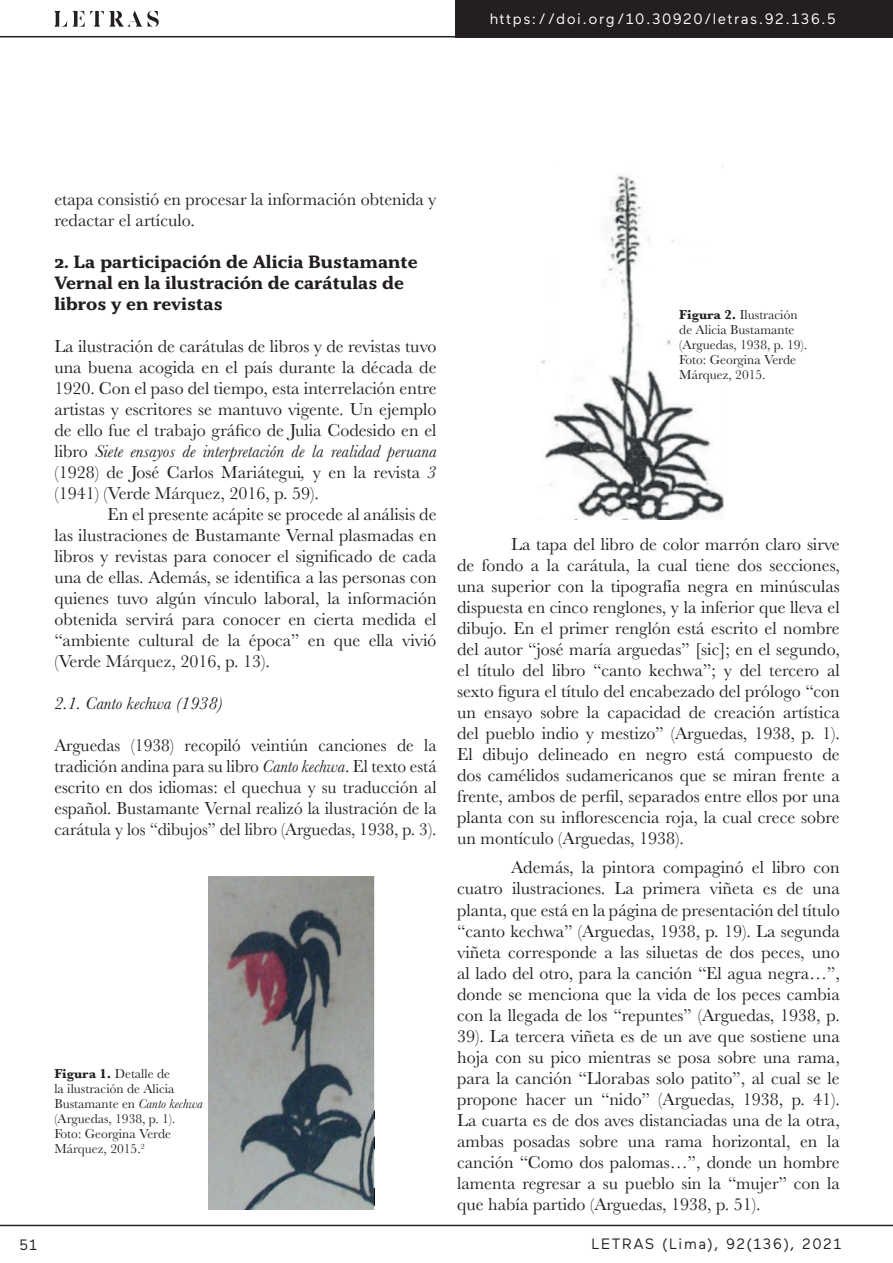
<style>
.page{position:relative;width:893px;height:1263px;background:#fff}
.page>*{position:absolute;margin:0;border:0;box-sizing:border-box;transform-origin:0 0}
.t1{font:18px/21px "Baskerville";color:#231f20;text-align:justify}
.t2{font:700 18px/21px "Kopius";color:#231f20}
.t3{font:italic 18px "Baskerville";color:#231f20}
.t4{font:15px "Maax";letter-spacing:.1em;color:#fff}
.t5{font:15px "Maax";letter-spacing:.1em;color:#231f20}
.t6{font:13.5px/15px "Baskerville";color:#231f20}
.s1{font-style:italic}
.s2{color:#292d2f}
.s3{font-weight:700}
</style>
<div class="page">
<div style="left:455px;top:0;width:438px;height:37px;background:#231f20"></div>
<svg style="left:54px;top:11px;width:105px;height:16px"></svg>
<hr style="left:0;top:36px;width:463px;height:1px;background:#231f20">
<hr style="left:0;top:1225px;width:893px;height:1px;background:#231f20">
<img style="left:208px;top:876px;width:167px;height:334px">
<img style="left:539px;top:165px;width:185px;height:355px">
<p class="t4" style="left:490px;top:11px;width:347px">https://doi.org/10.30920/letras.92.136.5</p>
<p class="t1" style="left:54px;top:189px;width:384px">etapa consistió en procesar la información obtenida y redactar el artículo.</p>
<p class="t2" style="left:54px;top:251px;width:365px">2. La participación de Alicia Bustamante<br>Vernal en la ilustración de carátulas de libros y en revistas</p>
<p class="t1" style="left:54px;top:336px;width:384px">La ilustración de carátulas de libros y de revistas tuvo una buena acogida en el país durante la década de 1920. Con el paso del tiempo, esta interrelación entre artistas y escritores se mantuvo vigente. Un ejemplo de ello fue el trabajo gráfico de Julia Codesido en el libro <span class="s1">Siete ensayos de interpretación de la realidad peruana </span>(1928) de José Carlos Mariátegui<span class="s1">,</span> y en la revista <span class="s1">3 </span>(1941) (Verde <span class="s2">Márquez</span>, 2016, p. 59).</p>
<p class="t1" style="left:54px;top:504px;width:384px;text-indent:53px">En el presente acápite se procede al análisis de las ilustraciones de Bustamante Vernal plasmadas en libros y revistas para conocer el significado de cada una de ellas. Además, se identifica a las personas con quienes tuvo algún vínculo laboral, la información obtenida servirá para conocer en cierta medida el “ambiente cultural de la época” en que ella vivió (Verde <span class="s2">Márquez</span>, 2016, p. 13).</p>
<p class="t3" style="left:54px;top:691px;width:170px">2.1. Canto kechwa (1938)</p>
<p class="t1" style="left:54px;top:735px;width:384px">Arguedas (1938) recopiló veintiún canciones de la tradición andina para su libro <span class="s1">Canto kechwa</span>. El texto está escrito en dos idiomas: el quechua y su traducción al español. Bustamante Vernal realizó la ilustración de la carátula y los “dibujos” del libro (Arguedas, 1938, p. 3).</p>
<p class="t6" style="left:54px;top:1066px;width:150px"><span class="s3">Figura 1.</span> Detalle de<br>la ilustración de Alicia<br>Bustamante en <span class="s1">Canto kechwa </span>(Arguedas, 1938, p. 1).<br>Foto: Georgina Verde<br><span class="s2">Márquez</span>, 2015.<sup>2</sup></p>
<p class="t6" style="left:679px;top:307px;width:129px"><span class="s3">Figura 2.</span> Ilustración de Alicia Bustamante (Arguedas, 1938, p. 19).<br>Foto: Georgina Verde<br>Márquez, 2015.</p>
<p class="t1" style="left:457px;top:534px;width:384px;text-indent:54px">La tapa del libro de color marrón claro sirve de fondo a la carátula, la cual tiene dos secciones, una superior con la tipografía negra en minúsculas dispuesta en cinco renglones, y la inferior que lleva el dibujo. En el primer renglón está escrito el nombre del autor “josé maría arguedas” [sic]; en el segundo, el título del libro “canto kechwa”; y del tercero al sexto figura el título del encabezado del prólogo “con un ensayo sobre la capacidad de creación artística del pueblo indio y mestizo” (Arguedas, 1938, p. 1).<br>El dibujo delineado en negro está compuesto de dos camélidos sudamericanos que se miran frente a frente, ambos de perfil, separados entre ellos por una planta con su inflorescencia roja, la cual crece sobre un montículo (Arguedas, 1938).</p>
<p class="t1" style="left:457px;top:857px;width:384px;text-indent:54px">Además, la pintora compaginó el libro con cuatro ilustraciones. La primera viñeta es de una planta, que está en la página de presentación del título “canto kechwa” (Arguedas, 1938, p. 19). La segunda viñeta corresponde a las siluetas de dos peces, uno al lado del otro, para la canción “El agua negra…”, donde se menciona que la vida de los peces cambia con la llegada de los “repuntes” (Arguedas, 1938, p.<br>39). La tercera viñeta es de un ave que sostiene una hoja con su pico mientras se posa sobre una rama, para la canción “Llorabas solo patito”, al cual se le propone hacer un “nido” (Arguedas, 1938, p. 41).<br>La cuarta es de dos aves distanciadas una de la otra, ambas posadas sobre una rama horizontal, en la canción “Como dos palomas…”, donde un hombre lamenta regresar a su pueblo sin la “mujer” con la que había partido (Arguedas, 1938, p. 51).</p>
<p class="t5" style="left:20px;top:1236px;width:19px">51</p>
<p class="t5" style="left:592px;top:1236px;width:251px">LETRAS (Lima), 92(136), 2021</p>
</div>
